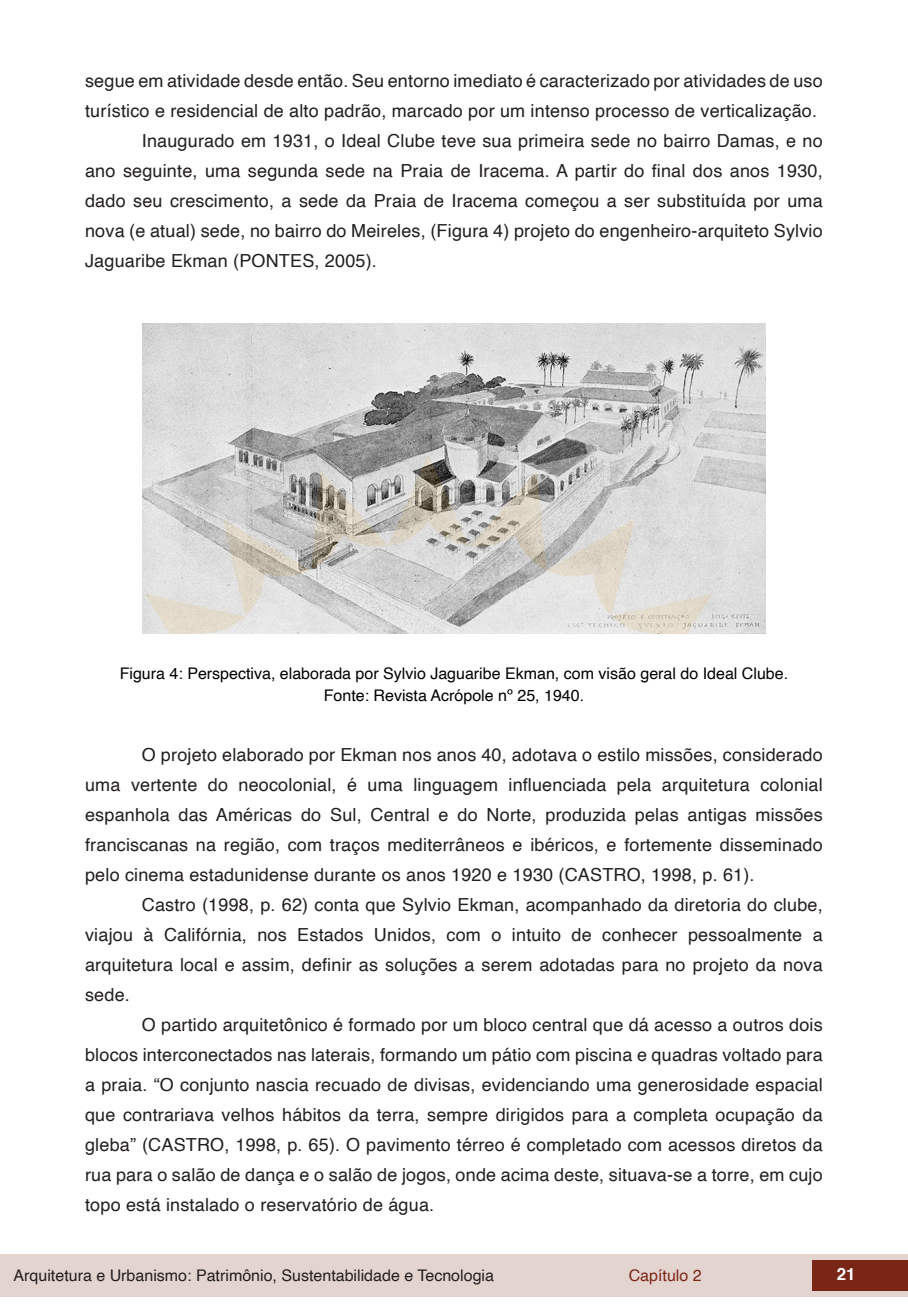
<style>
.page{position:relative;width:908px;height:1304px;background:#fff}
.page>*{position:absolute;margin:0;border:0;box-sizing:border-box;transform-origin:0 0}
.txt{font:18px/30px "Helvetica";letter-spacing:.01em;color:#231f20;text-align:justify}
.t1{font:700 16.8px "Helvetica";color:#fff}
.info_tab_graf_imag{font:16px/22px "Helvetica";color:#000;text-align:center}
.t2{font:16px "Helvetica";color:#231f20}
.t3{font:16px "Helvetica";color:#7a2616}
</style>
<div class="page">
<div style="left:0;top:1254px;width:906px;height:43px;background:#e4d4d0"></div>
<div style="left:812px;top:1261px;width:95px;height:30px;background:#7a2616"></div>
<img style="left:142px;top:324px;width:623px;height:310px">
<p class="txt" style="left:85px;top:66px;width:738px">segue em atividade desde então. Seu entorno imediato é caracterizado por atividades de uso turístico e residencial de alto padrão, marcado por um intenso processo de verticalização.</p>
<p class="txt" style="left:85px;top:126px;width:738px;text-indent:57px">Inaugurado em 1931, o Ideal Clube teve sua primeira sede no bairro Damas, e no ano seguinte, uma segunda sede na Praia de Iracema. A partir do final dos anos 1930, dado seu crescimento, a sede da Praia de Iracema começou a ser substituída por uma nova (e atual) sede, no bairro do Meireles, (Figura 4) projeto do engenheiro-arquiteto Sylvio Jaguaribe Ekman (PONTES, 2005).</p>
<p class="info_tab_graf_imag" style="left:120px;top:662px;width:669px">Figura 4: Perspectiva, elaborada por Sylvio Jaguaribe Ekman, com visão geral do Ideal Clube.<br>Fonte: Revista Acrópole nº 25, 1940.</p>
<p class="txt" style="left:85px;top:740px;width:738px;text-indent:57px">O projeto elaborado por Ekman nos anos 40, adotava o estilo missões, considerado uma vertente do neocolonial, é uma linguagem influenciada pela arquitetura colonial espanhola das Américas do Sul, Central e do Norte, produzida pelas antigas missões franciscanas na região, com traços mediterrâneos e ibéricos, e fortemente disseminado pelo cinema estadunidense durante os anos 1920 e 1930 (CASTRO, 1998, p. 61).</p>
<p class="txt" style="left:85px;top:890px;width:738px;text-indent:57px">Castro (1998, p. 62) conta que Sylvio Ekman, acompanhado da diretoria do clube, viajou à Califórnia, nos Estados Unidos, com o intuito de conhecer pessoalmente a arquitetura local e assim, definir as soluções a serem adotadas para no projeto da nova sede.</p>
<p class="txt" style="left:85px;top:1010px;width:738px;text-indent:57px">O partido arquitetônico é formado por um bloco central que dá acesso a outros dois blocos interconectados nas laterais, formando um pátio com piscina e quadras voltado para a praia. “O conjunto nascia recuado de divisas, evidenciando uma generosidade espacial que contrariava velhos hábitos da terra, sempre dirigidos para a completa ocupação da gleba” (CASTRO, 1998, p. 65). O pavimento térreo é completado com acessos diretos da rua para o salão de dança e o salão de jogos, onde acima deste, situava-se a torre, em cujo topo está instalado o reservatório de água.</p>
<p class="t2" style="left:14px;top:1263px;width:481px">Arquitetura e Urbanismo: Patrimônio, Sustentabilidade e Tecnologia</p>
<p class="t3" style="left:628px;top:1263px;width:74px">Capítulo 2</p>
<p class="t1" style="left:836px;top:1261px;width:20px">21</p>
</div>
